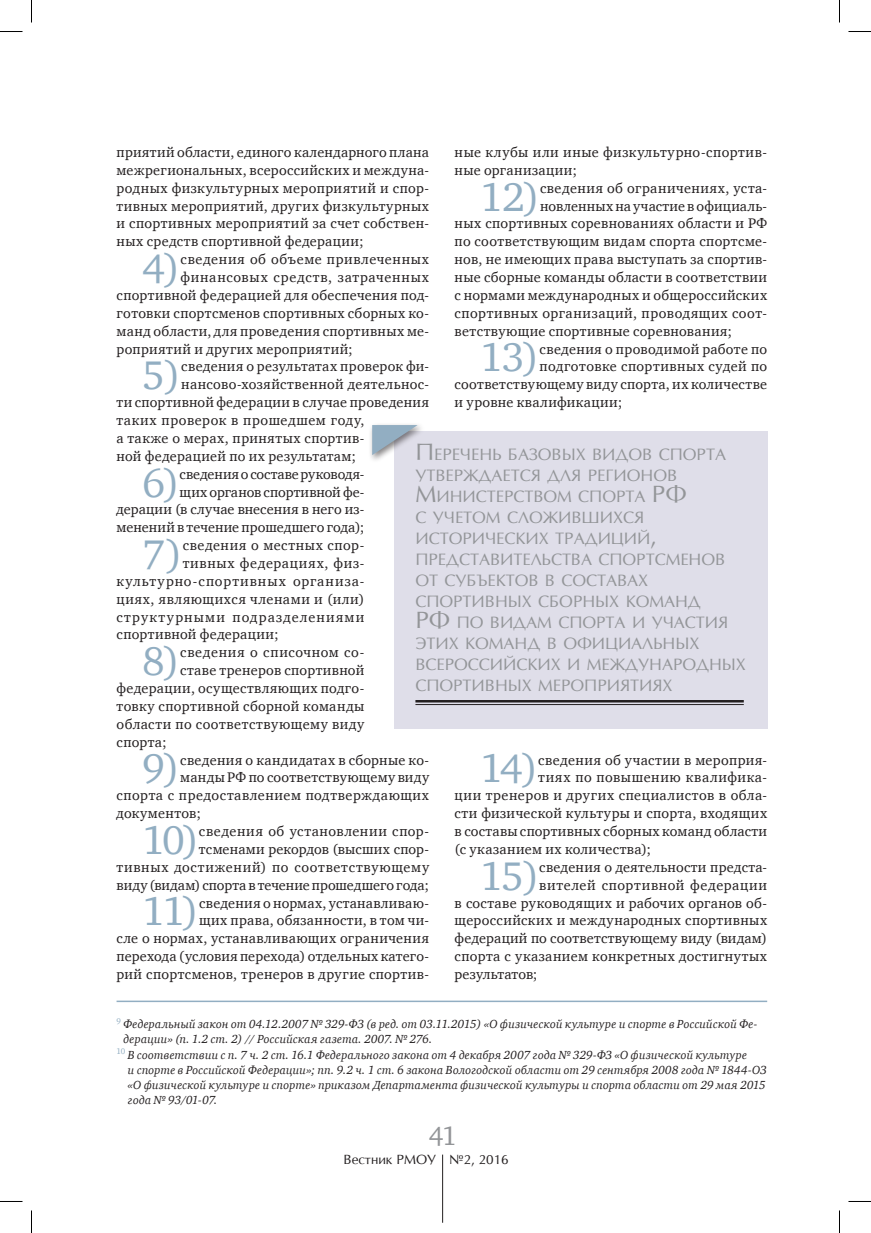
<style>
.page{position:relative;width:871px;height:1233px;background:#fff}
.page>*{position:absolute;margin:0;border:0;box-sizing:border-box;transform-origin:0 0}
._2_ОСНОВНОЙ_ТЕКСТ{font:40.8px "Charter C";letter-spacing:-.05em;color:#92aec2}
.t1{font:27px "Charter C";color:#939598}
.вынос{font:15.75px/21px "Opium New C";letter-spacing:-.005em;color:#939598}
._2_ОСНОВНОЙ_ТЕКСТ-2{font:14.25px/17.9px "Charter C";letter-spacing:.03em;color:#231f20;text-align:right}
._2_ОСНОВНОЙ_ТЕКСТ-3{font:14.25px/17.9px "Charter C";letter-spacing:.005em;color:#231f20;text-align:right}
._2_ОСНОВНОЙ_ТЕКСТ-4{font:14.25px "Charter C";letter-spacing:.05em;color:#231f20}
._2_ОСНОВНОЙ_ТЕКСТ-5{font:14.25px "Charter C";letter-spacing:.075em;color:#231f20}
._2_ОСНОВНОЙ_ТЕКСТ-6{font:14.25px "Charter C";letter-spacing:.08em;color:#231f20}
._2_ОСНОВНОЙ_ТЕКСТ-7{font:14.25px "Charter C";letter-spacing:.01em;color:#231f20}
.t2{font:12.75px "Opium New C";color:#231f20}
._3_СНОСКА{font:italic 12px/15.1px "Charter C";letter-spacing:.015em;color:#231f20}
.s1{font-size:22.5px}
</style>
<div class="page">
<hr style="left:442px;top:1154px;width:1px;height:68px;background:#231f20">
<hr style="left:117px;top:1000px;width:650px;height:2px;background:#92aec2">
<div style="left:394px;top:431px;width:373px;height:297px;background:#dfdee9"></div>
<hr style="left:415px;top:700px;width:329px;height:2px;background:#231f20">
<hr style="left:415px;top:704px;width:329px;height:1px;background:#231f20">
<div style="left:368px;top:421px;width:57px;height:42px;background:#231f20;opacity:.55"></div>
<svg style="left:372px;top:425px;width:46px;height:30px"></svg>
<svg style="left:0;top:31px;width:22px;height:1px"></svg>
<svg style="left:848px;top:31px;width:23px;height:1px"></svg>
<svg style="left:0;top:1201px;width:22px;height:1px"></svg>
<svg style="left:848px;top:1201px;width:23px;height:1px"></svg>
<svg style="left:31px;top:0;width:1px;height:23px"></svg>
<svg style="left:31px;top:1210px;width:1px;height:22px"></svg>
<svg style="left:839px;top:0;width:1px;height:23px"></svg>
<svg style="left:839px;top:1210px;width:1px;height:22px"></svg>
<p class="_2_ОСНОВНОЙ_ТЕКСТ-2" style="left:455px;top:143px;width:314px;text-align:left">ные клубы или иные физкультурно-спортив&shy;ные организации;</p>
<p class="_2_ОСНОВНОЙ_ТЕКСТ" style="left:480px;top:174px;width:61px">12)</p>
<p class="_2_ОСНОВНОЙ_ТЕКСТ-2" style="left:540px;top:179px;width:229px">сведения об ограничениях, уста-</p>
<p class="_2_ОСНОВНОЙ_ТЕКСТ-2" style="left:117px;top:143px;width:314px;text-align:justify">приятий области, единого календарного плана межрегиональных, всероссийских и междуна&shy;родных физкультурных мероприятий и спор&shy;тивных мероприятий, других физкультурных и спортивных мероприятий за счет собствен&shy;ных средств спортивной федерации;</p>
<p class="_2_ОСНОВНОЙ_ТЕКСТ" style="left:142px;top:246px;width:40px">4)</p>
<p class="_2_ОСНОВНОЙ_ТЕКСТ-2" style="left:181px;top:250px;width:250px">сведения об объеме привлеченных</p>
<p class="_2_ОСНОВНОЙ_ТЕКСТ-2" style="left:540px;top:197px;width:229px">новленных на участие в официаль-</p>
<p class="_2_ОСНОВНОЙ_ТЕКСТ-2" style="left:455px;top:215px;width:314px">ных спортивных соревнованиях области и РФ</p>
<p class="_2_ОСНОВНОЙ_ТЕКСТ-2" style="left:455px;top:233px;width:314px">по соответствующим видам спорта спортсме-</p>
<p class="_2_ОСНОВНОЙ_ТЕКСТ-2" style="left:455px;top:250px;width:314px">нов, не имеющих права выступать за спортив-</p>
<p class="_2_ОСНОВНОЙ_ТЕКСТ-2" style="left:455px;top:268px;width:314px">ные сборные команды области в соответствии</p>
<p class="_2_ОСНОВНОЙ_ТЕКСТ-2" style="left:455px;top:286px;width:314px">с нормами международных и общероссийских</p>
<p class="_2_ОСНОВНОЙ_ТЕКСТ-2" style="left:455px;top:304px;width:314px">спортивных организаций, проводящих соот-</p>
<p class="_2_ОСНОВНОЙ_ТЕКСТ-2" style="left:455px;top:322px;width:279px">ветствующие спортивные соревнования;</p>
<p class="_2_ОСНОВНОЙ_ТЕКСТ" style="left:480px;top:335px;width:61px">13)</p>
<p class="_2_ОСНОВНОЙ_ТЕКСТ-2" style="left:540px;top:340px;width:229px">сведения о проводимой работе по</p>
<p class="_2_ОСНОВНОЙ_ТЕКСТ-4" style="left:181px;top:269px;width:250px">финансовых средств, затраченных</p>
<p class="_2_ОСНОВНОЙ_ТЕКСТ-2" style="left:117px;top:286px;width:314px">спортивной федерацией для обеспечения под-</p>
<p class="_2_ОСНОВНОЙ_ТЕКСТ-2" style="left:117px;top:304px;width:314px">готовки спортсменов спортивных сборных ко-</p>
<p class="_2_ОСНОВНОЙ_ТЕКСТ-2" style="left:117px;top:322px;width:314px">манд области, для проведения спортивных ме-</p>
<p class="_2_ОСНОВНОЙ_ТЕКСТ-2" style="left:117px;top:340px;width:238px">роприятий и других мероприятий;</p>
<p class="_2_ОСНОВНОЙ_ТЕКСТ" style="left:142px;top:353px;width:40px">5)</p>
<p class="_2_ОСНОВНОЙ_ТЕКСТ-2" style="left:181px;top:358px;width:249px">сведения о результатах проверок фи-</p>
<p class="_2_ОСНОВНОЙ_ТЕКСТ-2" style="left:540px;top:358px;width:229px">подготовке спортивных судей по</p>
<p class="_2_ОСНОВНОЙ_ТЕКСТ-2" style="left:455px;top:375px;width:314px">соответствующему виду спорта, их количестве</p>
<p class="_2_ОСНОВНОЙ_ТЕКСТ-2" style="left:455px;top:393px;width:169px">и уровне квалификации;</p>
<p class="_2_ОСНОВНОЙ_ТЕКСТ-2" style="left:181px;top:375px;width:249px">нансово-хозяйственной деятельнос-</p>
<p class="_2_ОСНОВНОЙ_ТЕКСТ-2" style="left:117px;top:393px;width:314px">ти спортивной федерации в случае проведения</p>
<p class="_2_ОСНОВНОЙ_ТЕКСТ-2" style="left:117px;top:411px;width:249px">таких проверок в прошедшем году,</p>
<p class="_2_ОСНОВНОЙ_ТЕКСТ-2" style="left:117px;top:429px;width:249px">а также о мерах, принятых спортив-</p>
<p class="_2_ОСНОВНОЙ_ТЕКСТ-2" style="left:117px;top:447px;width:241px">ной федерацией по их результатам;</p>
<p class="_2_ОСНОВНОЙ_ТЕКСТ" style="left:142px;top:460px;width:39px">6)</p>
<p class="вынос" style="left:415px;top:443px;width:332px"><span class="s1">П</span> еречень базовых видов спорта утверждается для регионов<br><span class="s1">М</span>инистерством спорта <span class="s1">РФ<br></span>с учетом сложившихся исторических традиций<span class="s1">, </span>представительства спортсменов от субъектов в составах спортивных сборных команд<br><span class="s1">РФ</span> по видам спорта и участия этих команд в официальных всероссийских и международных спортивных мероприятиях</p>
<p class="_2_ОСНОВНОЙ_ТЕКСТ-3" style="left:117px;top:465px;width:249px">сведения осоставе руководя-<br>щих органов спортивной фе-<br>дерации (в случае внесения в него из&shy;менений в течение прошедшего года);</p>
<p class="_2_ОСНОВНОЙ_ТЕКСТ" style="left:142px;top:531px;width:42px">7)</p>
<p class="_2_ОСНОВНОЙ_ТЕКСТ-2" style="left:183px;top:536px;width:183px">сведения о местных спор-</p>
<p class="_2_ОСНОВНОЙ_ТЕКСТ-4" style="left:183px;top:555px;width:183px">тивных федерациях, физ-</p>
<p class="_2_ОСНОВНОЙ_ТЕКСТ-5" style="left:117px;top:573px;width:249px">культурно-спортивных организа-</p>
<p class="_2_ОСНОВНОЙ_ТЕКСТ-2" style="left:117px;top:590px;width:249px">циях, являющихся членами и (или)</p>
<p class="_2_ОСНОВНОЙ_ТЕКСТ-6" style="left:117px;top:609px;width:249px">структурными подразделениями</p>
<p class="_2_ОСНОВНОЙ_ТЕКСТ-2" style="left:117px;top:626px;width:164px">спортивной федерации;</p>
<p class="_2_ОСНОВНОЙ_ТЕКСТ" style="left:142px;top:638px;width:39px">8)</p>
<p class="_2_ОСНОВНОЙ_ТЕКСТ-2" style="left:180px;top:643px;width:186px">сведения о списочном со-</p>
<p class="_2_ОСНОВНОЙ_ТЕКСТ-2" style="left:180px;top:661px;width:186px">ставе тренеров спортивной</p>
<p class="_2_ОСНОВНОЙ_ТЕКСТ-2" style="left:117px;top:679px;width:249px">федерации, осуществляющих подго-</p>
<p class="_2_ОСНОВНОЙ_ТЕКСТ-2" style="left:117px;top:697px;width:249px">товку спортивной сборной команды</p>
<p class="_2_ОСНОВНОЙ_ТЕКСТ-2" style="left:117px;top:715px;width:249px">области по соответствующему виду</p>
<p class="_2_ОСНОВНОЙ_ТЕКСТ-2" style="left:117px;top:733px;width:52px">спорта;</p>
<p class="_2_ОСНОВНОЙ_ТЕКСТ" style="left:142px;top:746px;width:39px">9)</p>
<p class="_2_ОСНОВНОЙ_ТЕКСТ-2" style="left:180px;top:751px;width:250px">сведения о кандидатах в сборные ко-</p>
<p class="_2_ОСНОВНОЙ_ТЕКСТ" style="left:480px;top:746px;width:59px">14)</p>
<p class="_2_ОСНОВНОЙ_ТЕКСТ-2" style="left:538px;top:751px;width:230px">сведения об участии в мероприя-</p>
<p class="_2_ОСНОВНОЙ_ТЕКСТ-2" style="left:538px;top:768px;width:230px">тиях по повышению квалифика-</p>
<p class="_2_ОСНОВНОЙ_ТЕКСТ-2" style="left:455px;top:786px;width:314px">ции тренеров и других специалистов в обла-</p>
<p class="_2_ОСНОВНОЙ_ТЕКСТ-2" style="left:455px;top:804px;width:314px">сти физической культуры и спорта, входящих</p>
<p class="_2_ОСНОВНОЙ_ТЕКСТ-2" style="left:455px;top:822px;width:314px">в составы спортивных сборных команд области</p>
<p class="_2_ОСНОВНОЙ_ТЕКСТ-2" style="left:455px;top:840px;width:198px">(с указанием их количества);</p>
<p class="_2_ОСНОВНОЙ_ТЕКСТ" style="left:480px;top:853px;width:61px">15)</p>
<p class="_2_ОСНОВНОЙ_ТЕКСТ-2" style="left:539px;top:858px;width:229px">сведения о деятельности предста-</p>
<p class="_2_ОСНОВНОЙ_ТЕКСТ-2" style="left:180px;top:768px;width:250px">манды РФ по соответствующему виду</p>
<p class="_2_ОСНОВНОЙ_ТЕКСТ-2" style="left:117px;top:786px;width:314px">спорта с предоставлением подтверждающих</p>
<p class="_2_ОСНОВНОЙ_ТЕКСТ-2" style="left:117px;top:804px;width:86px">документов;</p>
<p class="_2_ОСНОВНОЙ_ТЕКСТ" style="left:142px;top:817px;width:59px">10)</p>
<p class="_2_ОСНОВНОЙ_ТЕКСТ-2" style="left:117px;top:822px;width:314px">сведения об установлении спор-<br>тсменами рекордов (высших спор-<br>тивных достижений) по соответствующему виду (видам) спорта в течение прошедшего года;</p>
<p class="_2_ОСНОВНОЙ_ТЕКСТ" style="left:142px;top:888px;width:58px">11)</p>
<p class="_2_ОСНОВНОЙ_ТЕКСТ-2" style="left:539px;top:876px;width:229px">вителей спортивной федерации</p>
<p class="_2_ОСНОВНОЙ_ТЕКСТ-2" style="left:455px;top:893px;width:314px">в составе руководящих и рабочих органов об-</p>
<p class="_2_ОСНОВНОЙ_ТЕКСТ-2" style="left:455px;top:911px;width:314px">щероссийских и международных спортивных</p>
<p class="_2_ОСНОВНОЙ_ТЕКСТ-2" style="left:455px;top:929px;width:314px">федераций по соответствующему виду (видам)</p>
<p class="_2_ОСНОВНОЙ_ТЕКСТ-2" style="left:455px;top:947px;width:314px">спорта с указанием конкретных достигнутых</p>
<p class="_2_ОСНОВНОЙ_ТЕКСТ-7" style="left:455px;top:966px;width:84px">результатов;</p>
<p class="_3_СНОСКА" style="left:124px;top:1016px;width:635px;text-indent:-7px"><sup>9</sup> Федеральный закон от 04.12.2007 № 329-ФЗ (в ред. от 03.11.2015) «О физической культуре и спорте в Российской Фе&shy;дерации» (п. 1.2 ст. 2) // Российская газета. 2007. № 276.</p>
<p class="_3_СНОСКА" style="left:128px;top:1047px;width:640px;text-indent:-11px"><sup>10</sup> В соответствии с п. 7 ч. 2 ст. 16.1 Федерального закона от 4 декабря 2007 года № 329-ФЗ «О физической культуре<br>и спорте в Российской Федерации»; пп. 9.2 ч. 1 ст. 6 закона Вологодской области от 29 сентября 2008 года № 1844-ОЗ «О физической культуре и спорте» приказом Департамента физической культуры и спорта области от 29 мая 2015 года № 93/01-07.</p>
<p class="_2_ОСНОВНОЙ_ТЕКСТ-2" style="left:117px;top:893px;width:314px">сведения о нормах, устанавливаю-<br>щих права, обязанности, в том чи-<br>сле о нормах, устанавливающих ограничения перехода (условия перехода) отдельных катего&shy;рий спортсменов, тренеров в другие спортив-</p>
<h2 class="t1" style="left:429px;top:1121px;width:30px">41</h2>
<p class="t2" style="left:343px;top:1151px;width:167px">Вестник РМОУ №2, 2016</p>
</div>
